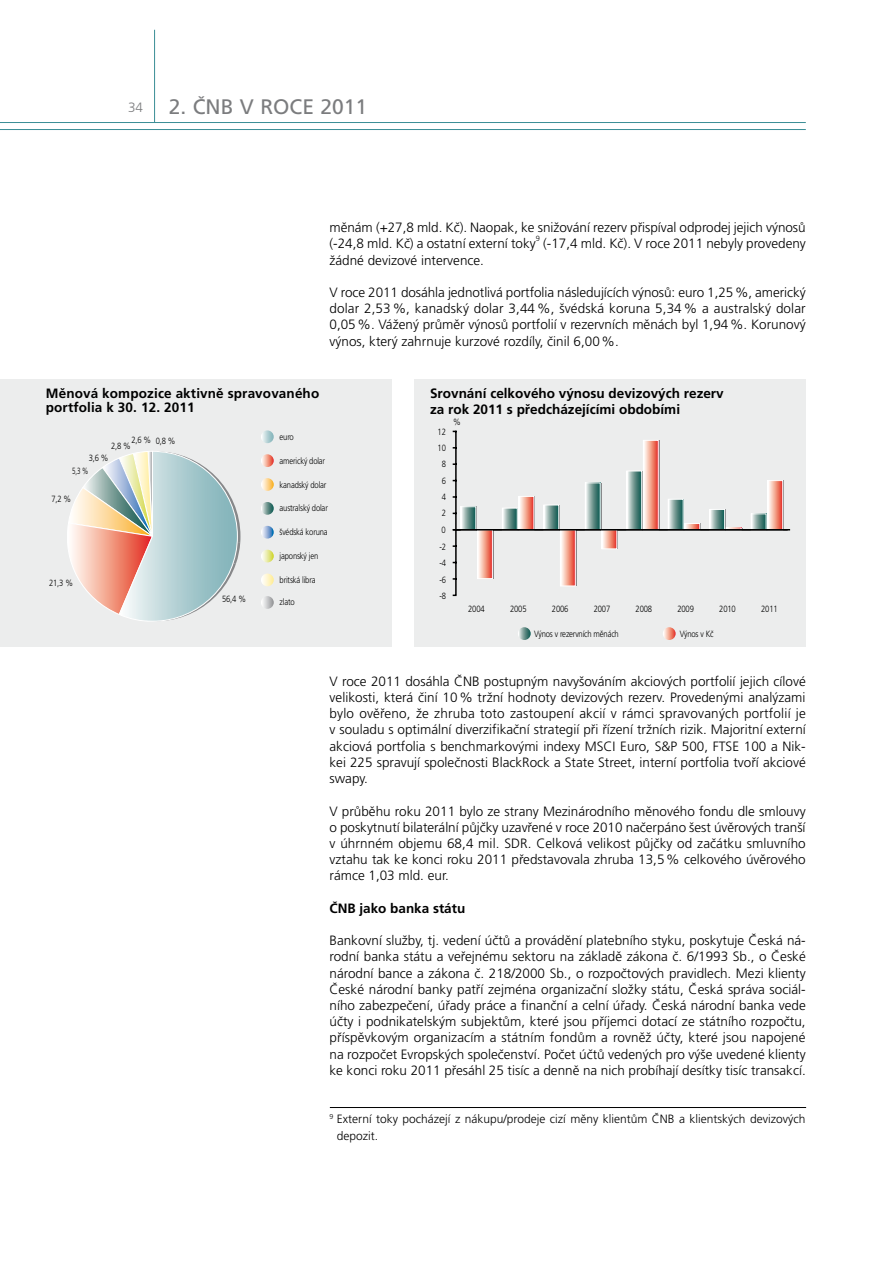
<style>
.page{position:relative;width:893px;height:1263px;background:#fff}
.page>*{position:absolute;margin:0;border:0;box-sizing:border-box;transform-origin:0 0}
.t1{font:21px "Frutiger CE";color:#7b7c7e}
.t2{font:300 13.5px/16.2px "Frutiger CE";color:#000;text-align:justify}
.t3{font:700 13.5px/16.2px "Frutiger CE";color:#000}
.t4{font:300 13.5px "Frutiger CE";color:#7b7c7e}
.t5{font:300 12px/16.2px "Frutiger CE";color:#000}
.t6{font:300 9px "Frutiger CE";letter-spacing:-.02em;color:#000;scale:.85 1}
.t7{font:300 9px "Frutiger CE";letter-spacing:-.02em;color:#000;scale:.69 1}
.t8{font:300 7.5px "Frutiger CE";color:#000}
</style>
<div class="page">
<hr style="left:0;top:122px;width:806px;height:1px;background:#3a8d95">
<hr style="left:0;top:129px;width:806px;height:1px;background:#3a8d95">
<hr style="left:154px;top:30px;width:1px;height:93px;background:#3a8d95">
<div style="left:415px;top:379px;width:391px;height:268px;background:#eceded"></div>
<div style="left:479px;top:530px;width:15px;height:49px;background:#87888a"></div>
<div style="left:520px;top:496px;width:15px;height:34px;background:#b3b4b5"></div>
<div style="left:562px;top:530px;width:15px;height:56px;background:#87888a"></div>
<div style="left:603px;top:530px;width:15px;height:19px;background:#acadae"></div>
<div style="left:645px;top:440px;width:15px;height:90px;background:#87888a"></div>
<div style="left:686px;top:523px;width:15px;height:7px;background:#a5a6a7"></div>
<div style="left:769px;top:481px;width:15px;height:49px;background:#9e9fa0"></div>
<div style="left:462px;top:507px;width:15px;height:23px;background:#acadae"></div>
<div style="left:504px;top:508px;width:15px;height:22px;background:#fff"></div>
<div style="left:545px;top:505px;width:15px;height:25px;background:#a5a6a7"></div>
<div style="left:628px;top:471px;width:15px;height:59px;background:#acadad"></div>
<div style="left:669px;top:499px;width:15px;height:31px;background:#abc9c6"></div>
<div style="left:711px;top:509px;width:15px;height:21px;background:#97989a"></div>
<div style="left:752px;top:514px;width:15px;height:16px;background:#9dc0bd"></div>
<hr style="left:455px;top:431px;width:2px;height:164px;background:#000">
<svg style="left:479px;top:531px;width:12px;height:46px"></svg>
<div style="left:477px;top:529px;width:16px;height:50px;border:1px solid #fff"></div>
<svg style="left:521px;top:498px;width:11px;height:30px"></svg>
<div style="left:519px;top:496px;width:15px;height:34px;border:1px solid #fff"></div>
<svg style="left:562px;top:531px;width:12px;height:53px"></svg>
<div style="left:560px;top:529px;width:16px;height:57px;border:1px solid #fff"></div>
<svg style="left:603px;top:531px;width:12px;height:16px"></svg>
<div style="left:601px;top:529px;width:16px;height:20px;border:1px solid #fff"></div>
<svg style="left:645px;top:442px;width:12px;height:86px"></svg>
<div style="left:643px;top:440px;width:16px;height:90px;border:1px solid #fff"></div>
<svg style="left:686px;top:525px;width:12px;height:3px"></svg>
<div style="left:684px;top:523px;width:16px;height:7px;border:1px solid #fff"></div>
<svg style="left:726px;top:528px;width:16px;height:1px"></svg>
<svg style="left:769px;top:482px;width:12px;height:46px"></svg>
<div style="left:767px;top:480px;width:16px;height:50px;border:1px solid #fff"></div>
<svg style="left:462px;top:508px;width:12px;height:20px"></svg>
<div style="left:460px;top:506px;width:16px;height:24px;border:1px solid #fff"></div>
<svg style="left:504px;top:510px;width:12px;height:18px"></svg>
<div style="left:502px;top:508px;width:16px;height:22px;border:1px solid #fff"></div>
<svg style="left:545px;top:507px;width:12px;height:21px"></svg>
<div style="left:543px;top:505px;width:16px;height:25px;border:1px solid #fff"></div>
<svg style="left:587px;top:484px;width:12px;height:44px"></svg>
<div style="left:585px;top:482px;width:16px;height:48px;border:1px solid #fff"></div>
<svg style="left:628px;top:473px;width:12px;height:55px"></svg>
<div style="left:626px;top:471px;width:16px;height:59px;border:1px solid #fff"></div>
<svg style="left:670px;top:501px;width:11px;height:27px"></svg>
<div style="left:668px;top:499px;width:15px;height:31px;border:1px solid #fff"></div>
<svg style="left:711px;top:511px;width:12px;height:17px"></svg>
<div style="left:709px;top:509px;width:16px;height:21px;border:1px solid #fff"></div>
<svg style="left:753px;top:515px;width:11px;height:13px"></svg>
<div style="left:751px;top:513px;width:15px;height:17px;border:1px solid #fff"></div>
<svg style="left:518px;top:627px;width:13px;height:13px"></svg>
<svg style="left:663px;top:627px;width:13px;height:13px"></svg>
<hr style="left:453px;top:529px;width:337px;height:1px;background:#000">
<div style="left:0;top:379px;width:392px;height:268px;background:#eceded"></div>
<svg style="left:261px;top:454px;width:13px;height:13px"></svg>
<svg style="left:261px;top:478px;width:13px;height:13px"></svg>
<svg style="left:261px;top:502px;width:13px;height:13px"></svg>
<svg style="left:261px;top:526px;width:13px;height:13px"></svg>
<svg style="left:261px;top:430px;width:13px;height:13px"></svg>
<svg style="left:261px;top:550px;width:13px;height:12px"></svg>
<svg style="left:261px;top:573px;width:13px;height:13px"></svg>
<svg style="left:261px;top:596px;width:13px;height:13px"></svg>
<svg style="left:67px;top:451px;width:173px;height:171px"></svg>
<hr style="left:330px;top:1107px;width:476px;height:1px;background:#000">
<p class="t4" style="left:128px;top:100px;width:17px">34</p>
<h1 class="t1" style="left:169px;top:94px;width:200px">2. ČNB V ROCE 2011</h1>
<p class="t2" style="left:330px;top:219px;width:478px">měnám (+27,8 mld. Kč). Naopak, ke snižování rezerv přispíval odprodej jejich výnosů (-24,8 mld. Kč) a ostatní externí toky</p>
<p class="t8" style="left:536px;top:235px;width:6px">9</p>
<p class="t2" style="left:543px;top:236px;width:264px">(-17,4 mld. Kč). V roce 2011 nebyly provedeny</p>
<p class="t2" style="left:330px;top:252px;width:156px">žádné devizové intervence.</p>
<p class="t2" style="left:330px;top:284px;width:478px">V roce 2011 dosáhla jednotlivá portfolia následujících výnosů: euro 1,25%, americký dolar 2,53%, kanadský dolar 3,44%, švédská koruna 5,34% a australský dolar 0,05%. Vážený průměr výnosů portfolií v rezervních měnách byl 1,94%. Korunový výnos, který zahrnuje kurzové rozdíly, činil 6,00%.</p>
<p class="t3" style="left:46px;top:386px;width:275px;line-height:14.2px">Měnová kompozice aktivně spravovaného portfolia k 30. 12. 2011</p>
<p class="t6" style="left:131px;top:435px;width:25px">2,6 %</p>
<p class="t6" style="left:156px;top:436px;width:25px">0,8 %</p>
<p class="t6" style="left:111px;top:441px;width:25px">2,8 %</p>
<p class="t6" style="left:89px;top:452px;width:25px">3,6 %</p>
<p class="t7" style="left:72px;top:466px;width:25px">5,3 %</p>
<p class="t6" style="left:51px;top:494px;width:25px">7,2 %</p>
<p class="t6" style="left:49px;top:578px;width:30px">21,3 %</p>
<p class="t6" style="left:222px;top:594px;width:30px">56,4 %</p>
<p class="t6" style="left:280px;top:432px;width:18px">euro</p>
<p class="t6" style="left:280px;top:455px;width:55px">americký dolar</p>
<p class="t6" style="left:280px;top:479px;width:57px">kanadský dolar</p>
<p class="t6" style="left:280px;top:503px;width:58px">australský dolar</p>
<p class="t6" style="left:280px;top:527px;width:58px">švédská koruna</p>
<p class="t6" style="left:280px;top:551px;width:47px">japonský jen</p>
<p class="t6" style="left:280px;top:575px;width:44px">britská libra</p>
<p class="t6" style="left:280px;top:597px;width:19px">zlato</p>
<p class="t3" style="left:430px;top:385px;width:295px">Srovnání celkového výnosu devizových rezerv za rok 2011 s předcházejícími obdobími</p>
<p class="t6" style="left:453px;top:417px;width:11px">%</p>
<p class="t6" style="left:438px;top:427px;width:11px">12</p>
<p class="t6" style="left:438px;top:443px;width:11px">10</p>
<p class="t6" style="left:442px;top:459px;width:7px">8</p>
<p class="t6" style="left:442px;top:475px;width:7px">6</p>
<p class="t6" style="left:442px;top:492px;width:7px">4</p>
<p class="t6" style="left:442px;top:508px;width:7px">2</p>
<p class="t6" style="left:442px;top:525px;width:7px">0</p>
<p class="t6" style="left:439px;top:541px;width:9px">-2</p>
<p class="t6" style="left:439px;top:558px;width:9px">-4</p>
<p class="t6" style="left:439px;top:574px;width:9px">-6</p>
<p class="t6" style="left:439px;top:591px;width:9px">-8</p>
<p class="t6" style="left:468px;top:603px;width:21px">2004</p>
<p class="t6" style="left:510px;top:603px;width:21px">2005</p>
<p class="t6" style="left:552px;top:603px;width:21px">2006</p>
<p class="t6" style="left:594px;top:603px;width:21px">2007</p>
<p class="t6" style="left:636px;top:603px;width:21px">2008</p>
<p class="t6" style="left:677px;top:603px;width:21px">2009</p>
<p class="t6" style="left:719px;top:603px;width:21px">2010</p>
<p class="t6" style="left:761px;top:603px;width:21px">2011</p>
<p class="t6" style="left:534px;top:628px;width:101px">Výnos v rezervních měnách</p>
<p class="t6" style="left:680px;top:628px;width:41px">Výnos v Kč</p>
<p class="t2" style="left:330px;top:673px;width:478px">V roce 2011 dosáhla ČNB postupným navyšováním akciových portfolií jejich cílové velikosti, která činí 10% tržní hodnoty devizových rezerv. Provedenými analýzami bylo ověřeno, že zhruba toto zastoupení akcií v rámci spravovaných portfolií je v souladu s optimální diverzifikační strategií při řízení tržních rizik. Majoritní externí akciová portfolia s benchmarkovými indexy MSCI Euro, S&amp;P 500, FTSE 100 a Nik&shy;kei 225 spravují společnosti BlackRock a State Street, interní portfolia tvoří akciové swapy.</p>
<p class="t2" style="left:330px;top:803px;width:478px">V průběhu roku 2011 bylo ze strany Mezinárodního měnového fondu dle smlouvy o poskytnutí bilaterální půjčky uzavřené v roce 2010 načerpáno šest úvěrových tranší v úhrnném objemu 68,4 mil. SDR. Celková velikost půjčky od začátku smluvního vztahu tak ke konci roku 2011 představovala zhruba 13,5% celkového úvěrového rámce 1,03 mld. eur.</p>
<p class="t3" style="left:330px;top:900px;width:137px">ČNB jako banka státu</p>
<p class="t2" style="left:329px;top:932px;width:478px">Bankovní služby, tj. vedení účtů a provádění platebního styku, poskytuje Česká ná&shy;rodní banka státu a veřejnému sektoru na základě zákona č. 6/1993 Sb., o České národní bance a zákona č. 218/2000 Sb., o rozpočtových pravidlech. Mezi klienty České národní banky patří zejména organizační složky státu, Česká správa sociál&shy;ního zabezpečení, úřady práce a finanční a celní úřady. Česká národní banka vede účty i podnikatelským subjektům, které jsou příjemci dotací ze státního rozpočtu, příspěvkovým organizacím a státním fondům a rovněž účty, které jsou napojené na rozpočet Evropských společenství. Počet účtů vedených pro výše uvedené klienty ke konci roku 2011 přesáhl 25 tisíc a denně na nich probíhají desítky tisíc transakcí.</p>
<p class="t5" style="left:337px;top:1111px;width:470px;text-indent:-7px"><sup>9</sup> Externí toky pocházejí z nákupu/prodeje cizí měny klientům ČNB a klientských devizových depozit.</p>
</div>
